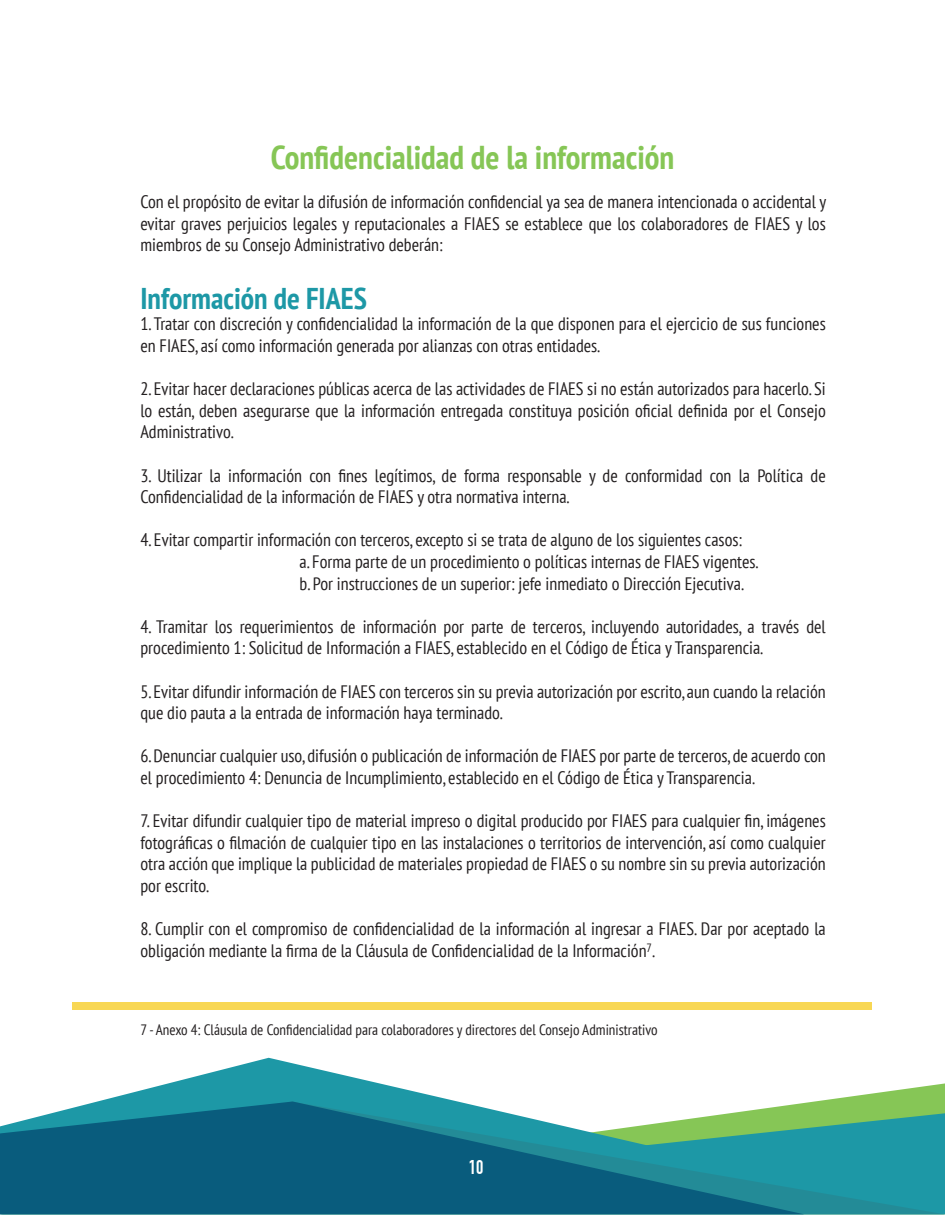
<style>
.page{position:relative;width:945px;height:1215px;background:#fff}
.page>*{position:absolute;margin:0;border:0;box-sizing:border-box;transform-origin:0 0}
.t1{font:700 condensed 33px "PT Sans";color:#86c656}
.t2{font:700 condensed 30px "PT Sans";color:#1d98a6}
.t3{font:700 19.5px "DIN Condensed";color:#fff}
.t4{font:condensed 18px/21.6px "PT Sans";color:#231f20}
.t5{font:condensed 15px "PT Sans";color:#231f20}
</style>
<div class="page">
<svg style="left:96px;top:1058px;width:849px;height:44px"></svg>
<svg style="left:804px;top:1102px;width:141px;height:112px;background:#2f9e96"></svg>
<svg style="left:0;top:1102px;width:804px;height:112px;background:#257a8d"></svg>
<div style="left:73px;top:1002px;width:799px;height:7px;background:#f8d754"></div>
<h1 class="t1" style="left:271px;top:135px;width:405px">Confidencialidad de la información</h1>
<p class="t4" style="left:140px;top:190px;width:687px;text-align:justify">Con el propósito de evitar la difusión de información confidencial ya sea de manera intencionada o accidental y evitar graves perjuicios legales y reputacionales a FIAES se establece que los colaboradores de FIAES y los miembros de su Consejo Administrativo deberán:</p>
<h2 class="t2" style="left:140px;top:278px;width:228px">Información de FIAES</h2>
<p class="t4" style="left:140px;top:313px;width:687px">1. Tratar con discreción y confidencialidad la información de la que disponen para el ejercicio de sus funciones en FIAES, así como información generada por alianzas con otras entidades.</p>
<p class="t4" style="left:140px;top:378px;width:687px;text-align:justify">2. Evitar hacer declaraciones públicas acerca de las actividades de FIAES si no están autorizados para hacerlo. Si lo están, deben asegurarse que la información entregada constituya posición oficial definida por el Consejo Administrativo.</p>
<p class="t4" style="left:140px;top:464px;width:687px">3. Utilizar la información con fines legítimos, de forma responsable y de conformidad con la Política de<br>Confidencialidad de la información de FIAES y otra normativa interna.</p>
<p class="t4" style="left:300px;top:529px;width:460px;text-indent:-159px">4. Evitar compartir información con terceros, excepto si se trata de alguno de los siguientes casos:<br>a. Forma parte de un procedimiento o políticas internas de FIAES vigentes. b. Por instrucciones de un superior: jefe inmediato o Dirección Ejecutiva.</p>
<p class="t4" style="left:140px;top:615px;width:687px">4. Tramitar los requerimientos de información por parte de terceros, incluyendo autoridades, a través del procedimiento 1: Solicitud de Información a FIAES, establecido en el Código de Ética y Transparencia.</p>
<p class="t4" style="left:140px;top:680px;width:687px">5. Evitar difundir información de FIAES con terceros sin su previa autorización por escrito, aun cuando la relación que dio pauta a la entrada de información haya terminado.</p>
<p class="t4" style="left:140px;top:745px;width:687px">6. Denunciar cualquier uso, difusión o publicación de información de FIAES por parte de terceros, de acuerdo con el procedimiento 4: Denuncia de Incumplimiento, establecido en el Código de Ética y Transparencia.</p>
<p class="t4" style="left:140px;top:810px;width:687px;text-align:justify">7. Evitar difundir cualquier tipo de material impreso o digital producido por FIAES para cualquier fin, imágenes fotográficas o filmación de cualquier tipo en las instalaciones o territorios de intervención, así como cualquier otra acción que implique la publicidad de materiales propiedad de FIAES o su nombre sin su previa autorización por escrito.</p>
<p class="t4" style="left:140px;top:918px;width:687px">8. Cumplir con el compromiso de confidencialidad de la información al ingresar a FIAES. Dar por aceptado la obligación mediante la firma de la Cláusula de Confidencialidad de la Información<sup>7</sup>.</p>
<p class="t5" style="left:140px;top:1020px;width:519px">7 - Anexo 4: Cláusula de Confidencialidad para colaboradores y directores del Consejo Administrativo</p>
<p class="t3" style="left:469px;top:1156px;width:16px">10</p>
</div>
